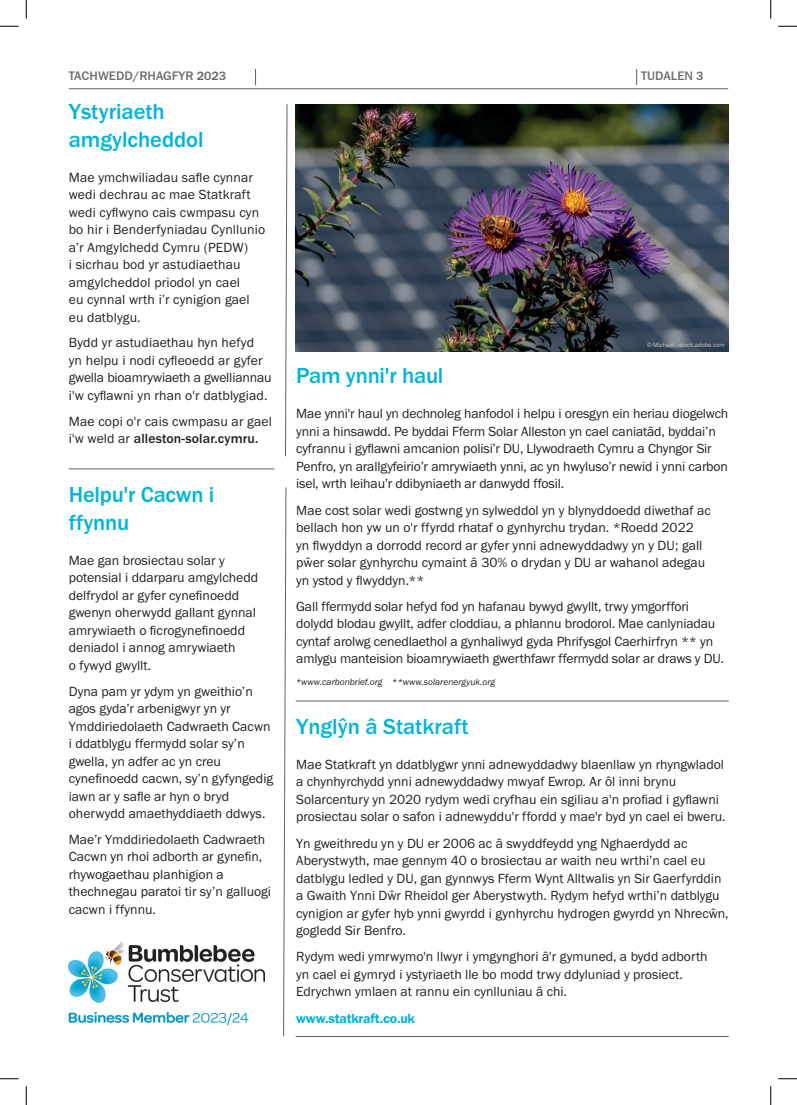
<style>
.page{position:relative;width:797px;height:1105px;background:#fff}
.page>*{position:absolute;margin:0;border:0;box-sizing:border-box;transform-origin:0 0}
.t1{font:500 22.5px/27.5px "Franklin Gothic URW";color:#00b4db}
.t2{font:13.75px/17.5px "Franklin Gothic URW Boo";color:#231f20}
.t3{font:13.75px "Franklin Gothic URW Dem";letter-spacing:-.015em;color:#00b4db}
.t4{font:500 12.5px "Franklin Gothic ITC";color:#6c6d70}
.t5{font:9.38px "Franklin Gothic URW Boo Ita";color:#231f20}
.t6{font:6.25px "Franklin Gothic ITC";letter-spacing:-.01em;color:#c7c8ca}
.s1{font-family:"Franklin Gothic URW";color:#636366}
.s2{font-family:"Franklin Gothic URW";font-weight:500}
</style>
<div class="page">
<svg style="left:283px;top:487px;width:3px;height:550px"></svg>
<svg style="left:285px;top:104px;width:3px;height:353px"></svg>
<hr style="left:69px;top:469px;width:205px;height:1px;background:#636366">
<hr style="left:296px;top:701px;width:432px;height:1px;background:#636366">
<hr style="left:296px;top:1036px;width:432px;height:1px;background:#636366">
<hr style="left:69px;top:88px;width:659px;height:1px;background:#636366">
<svg style="left:636px;top:69px;width:1px;height:16px"></svg>
<svg style="left:255px;top:69px;width:1px;height:16px"></svg>
<img style="left:295px;top:104px;width:433px;height:247px">
<img style="left:69px;top:943px;width:196px;height:83px">
<svg style="left:0;top:25px;width:19px;height:2px"></svg>
<svg style="left:778px;top:25px;width:19px;height:2px"></svg>
<svg style="left:0;top:1078px;width:19px;height:1px"></svg>
<svg style="left:778px;top:1078px;width:19px;height:1px"></svg>
<svg style="left:25px;top:0;width:2px;height:19px"></svg>
<svg style="left:25px;top:1086px;width:2px;height:19px"></svg>
<svg style="left:770px;top:0;width:1px;height:19px"></svg>
<svg style="left:770px;top:1086px;width:1px;height:19px"></svg>
<p class="t4" style="left:69px;top:68px;width:159px">TACHWEDD/RHAGFYR <span class="s1">2023</span></p>
<p class="t4" style="left:641px;top:68px;width:64px">TUDALEN <span class="s1">3</span></p>
<p class="t1" style="left:69px;top:98px;width:136px">Ystyriaeth amgylcheddol</p>
<p class="t2" style="left:69px;top:168px;width:198px">Mae ymchwiliadau safle cynnar wedi dechrau ac mae Statkraft wedi cyflwyno cais cwmpasu cyn bo hir i Benderfyniadau Cynllunio a’r Amgylchedd Cymru (PEDW)<br>i sicrhau bod yr astudiaethau amgylcheddol priodol yn cael<br>eu cynnal wrth i’r cynigion gael eu datblygu.</p>
<p class="t2" style="left:69px;top:334px;width:204px">Bydd yr astudiaethau hyn hefyd<br>yn helpu i nodi cyfleoedd ar gyfer gwella bioamrywiaeth a gwelliannau i'w cyflawni yn rhan o'r datblygiad.</p>
<p class="t2" style="left:69px;top:412px;width:205px">Mae copi o'r cais cwmpasu ar gael i'w weld ar <span class="s2">alleston-solar.cymru.</span></p>
<p class="t1" style="left:69px;top:481px;width:147px">Helpu'r Cacwn i ffynnu</p>
<p class="t2" style="left:69px;top:551px;width:191px">Mae gan brosiectau solar y potensial i ddarparu amgylchedd delfrydol ar gyfer cynefinoedd gwenyn oherwydd gallant gynnal amrywiaeth o ficrogynefinoedd deniadol i annog amrywiaeth<br>o fywyd gwyllt.</p>
<p class="t2" style="left:69px;top:682px;width:206px">Dyna pam yr ydym yn gweithio’n agos gyda’r arbenigwyr yn yr<br>Ymddiriedolaeth Cadwraeth Cacwn i ddatblygu ffermydd solar sy’n gwella, yn adfer ac yn creu cynefinoedd cacwn, sy’n gyfyngedig iawn ar y safle ar hyn o bryd oherwydd amaethyddiaeth ddwys.</p>
<p class="t2" style="left:69px;top:830px;width:204px">Mae’r Ymddiriedolaeth Cadwraeth<br>Cacwn yn rhoi adborth ar gynefin, rhywogaethau planhigion a thechnegau paratoi tir sy’n galluogi cacwn i ffynnu.</p>
<p class="t6" style="left:647px;top:341px;width:79px">© Michael - stock.adobe.com</p>
<p class="t1" style="left:296px;top:362px;width:149px">Pam ynni'r haul</p>
<p class="t2" style="left:296px;top:405px;width:433px">Mae ynni'r haul yn dechnoleg hanfodol i helpu i oresgyn ein heriau diogelwch ynni a hinsawdd. Pe byddai Fferm Solar Alleston yn cael caniatâd, byddai’n cyfrannu i gyflawni amcanion polisi’r DU, Llywodraeth Cymru a Chyngor Sir Penfro, yn arallgyfeirio’r amrywiaeth ynni, ac yn hwyluso’r newid i ynni carbon isel, wrth leihau’r ddibyniaeth ar danwydd ffosil.</p>
<p class="t2" style="left:296px;top:501px;width:416px">Mae cost solar wedi gostwng yn sylweddol yn y blynyddoedd diwethaf ac bellach hon yw un o'r ffyrdd rhataf o gynhyrchu trydan. *Roedd 2022<br>yn flwyddyn a dorrodd record ar gyfer ynni adnewyddadwy yn y DU; gall pŵer solar gynhyrchu cymaint â 30% o drydan y DU ar wahanol adegau yn ystod y flwyddyn.**</p>
<p class="t2" style="left:296px;top:597px;width:429px">Gall ffermydd solar hefyd fod yn hafanau bywyd gwyllt, trwy ymgorffori dolydd blodau gwyllt, adfer cloddiau, a phlannu brodorol. Mae canlyniadau cyntaf arolwg cenedlaethol a gynhaliwyd gyda Phrifysgol Caerhirfryn ** yn amlygu manteision bioamrywiaeth gwerthfawr ffermydd solar ar draws y DU.</p>
<p class="t5" style="left:296px;top:676px;width:201px">*www.carbonbrief.org **www.solarenergyuk.org</p>
<p class="t1" style="left:296px;top:712px;width:174px">Ynglŷn â Statkraft</p>
<p class="t2" style="left:296px;top:755px;width:431px">Mae Statkraft yn ddatblygwr ynni adnewyddadwy blaenllaw yn rhyngwladol a chynhyrchydd ynni adnewyddadwy mwyaf Ewrop. Ar ôl inni brynu Solarcentury yn 2020 rydym wedi cryfhau ein sgiliau a'n profiad i gyflawni prosiectau solar o safon i adnewyddu'r ffordd y mae'r byd yn cael ei bweru.</p>
<p class="t2" style="left:296px;top:834px;width:434px">Yn gweithredu yn y DU er 2006 ac â swyddfeydd yng Nghaerdydd ac Aberystwyth, mae gennym 40 o brosiectau ar waith neu wrthi’n cael eu datblygu ledled y DU, gan gynnwys Fferm Wynt Alltwalis yn Sir Gaerfyrddin a Gwaith Ynni Dŵr Rheidol ger Aberystwyth. Rydym hefyd wrthi’n datblygu cynigion ar gyfer hyb ynni gwyrdd i gynhyrchu hydrogen gwyrdd yn Nhrecŵn, gogledd Sir Benfro.</p>
<p class="t2" style="left:296px;top:948px;width:413px">Rydym wedi ymrwymo'n llwyr i ymgynghori â'r gymuned, a bydd adborth yn cael ei gymryd i ystyriaeth lle bo modd trwy ddyluniad y prosiect.<br>Edrychwn ymlaen at rannu ein cynlluniau â chi.</p>
<p class="t3" style="left:296px;top:1009px;width:120px">www.statkraft.co.uk</p>
</div>
